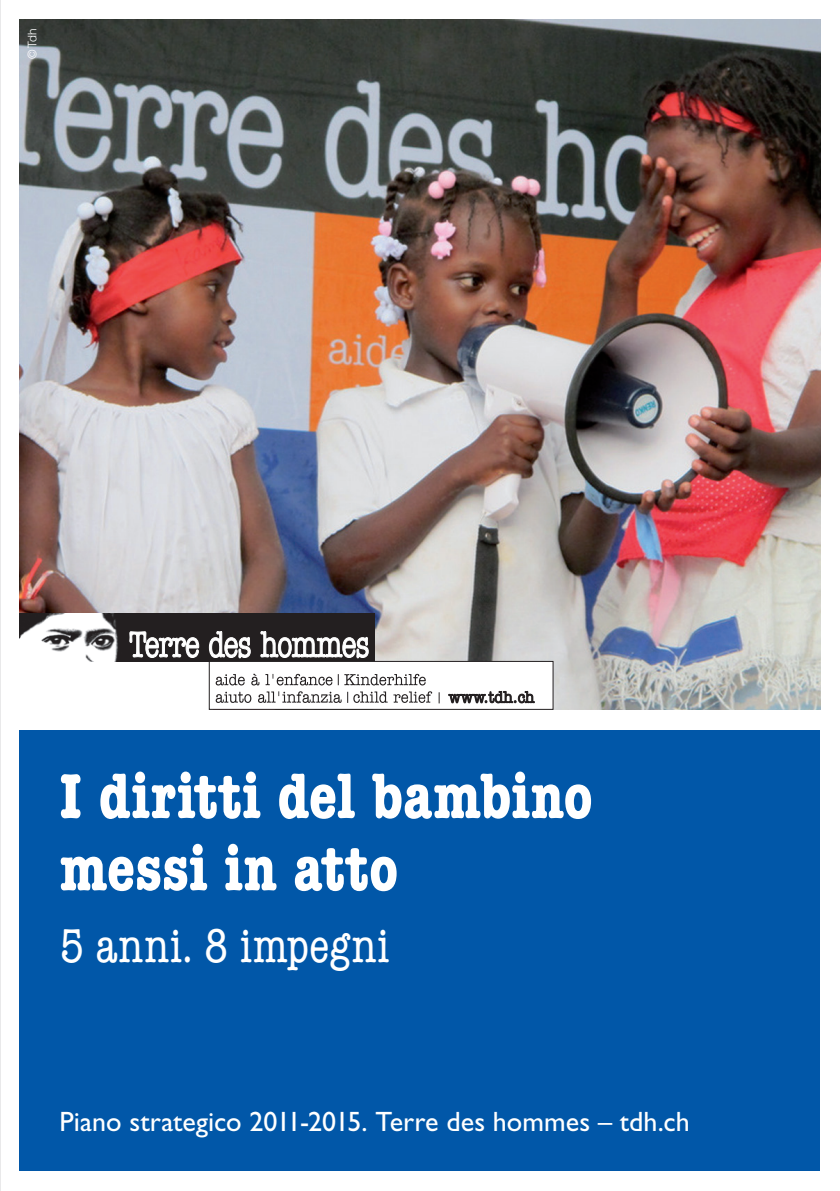
<style>
.page{position:relative;width:840px;height:1191px;background:#fff}
.page>*{position:absolute;margin:0;border:0;box-sizing:border-box;transform-origin:0 0}
.t1{font:700 condensed 64px/72.2px "American Typewriter";color:#fff}
.t2{font:condensed 48px "American Typewriter";letter-spacing:.015em;color:#fff}
.t3{font:28px "Gill Sans";color:#fff}
.t4{font:300 12px "Helvetica Neue";color:#fff}
</style>
<div class="page">
<img style="left:20px;top:20px;width:799px;height:689px">
<div style="left:11px;top:629px;width:202px;height:88px;background:#fff"></div>
<img style="left:20px;top:613px;width:354px;height:48px">
<svg style="left:129px;top:631px;width:70px;height:27px"></svg>
<svg style="left:209px;top:631px;width:41px;height:27px"></svg>
<svg style="left:260px;top:631px;width:108px;height:27px"></svg>
<div style="left:209px;top:661px;width:344px;height:48px;background:#fff;border:1px solid #231f20"></div>
<svg style="left:215px;top:674px;width:29px;height:11px"></svg>
<svg style="left:251px;top:673px;width:8px;height:12px"></svg>
<svg style="left:265px;top:674px;width:67px;height:11px"></svg>
<svg style="left:215px;top:691px;width:36px;height:12px"></svg>
<svg style="left:258px;top:691px;width:83px;height:12px"></svg>
<svg style="left:393px;top:691px;width:39px;height:12px"></svg>
<svg style="left:447px;top:690px;width:87px;height:18px"></svg>
<svg style="left:338px;top:674px;width:87px;height:11px"></svg>
<svg style="left:347px;top:691px;width:40px;height:12px"></svg>
<div style="left:20px;top:730px;width:799px;height:441px;background:#0157a8"></div>
<hr style="left:0;top:0;width:1px;height:1191px;background:#d4d5d7">
<p class="t4" style="left:25px;top:59px;width:32px;rotate:-90deg">©Tdh</p>
<p class="t1" style="left:60px;top:760px;width:534px">I diritti del bambino messi in atto</p>
<p class="t2" style="left:60px;top:919px;width:331px">5 anni. 8 impegni</p>
<p class="t3" style="left:60px;top:1106px;width:631px">Piano strategico 2011-2015. Terre des hommes – tdh.ch</p>
</div>
